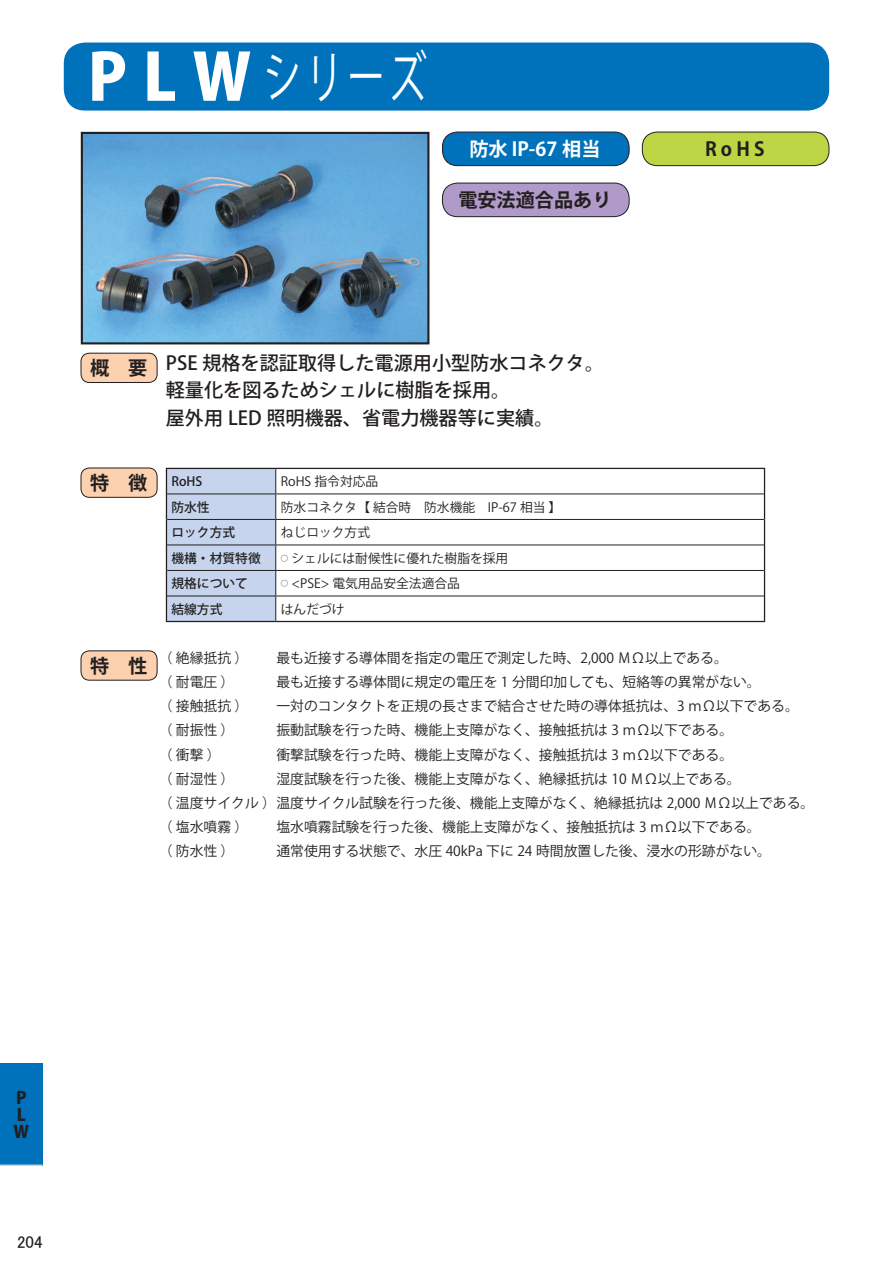
<style>
.page{position:relative;width:893px;height:1263px;background:#fff}
.page>*{position:absolute;margin:0;border:0;box-sizing:border-box;transform-origin:0 0}
.t1{font:55.8px "Koz Go Pro";color:#fff;scale:.67 1}
.t2{font:500 19.2px/27.6px "Koz Go Pro";color:#231f20}
.t3{font:700 19.2px "Koz Go Pro";color:#231f20}
.t4{font:700 19.2px "Koz Go Pro";color:#fff}
.t5{font:16.95px "MS UI Gothic";color:#231f20}
.t6{font:800 16.95px/17px "Koz Go Pro";color:#231f20}
.t7{font:13.8px/24.2px "Koz Go Pro";color:#231f20}
.t8{font:12.75px "Koz Go Pro";color:#231f20}
.t9{font:500 12.75px "Koz Go Pro";color:#231f20}
.s1{font-weight:800;font-size:63.75px}
</style>
<div class="page">
<div style="left:0;top:1063px;width:43px;height:102px;background:#0072bc"></div>
<img style="left:84px;top:135px;width:342px;height:206px">
<div style="left:81px;top:132px;width:348px;height:212px;border:2px solid #231f20"></div>
<div style="left:442px;top:132px;width:187px;height:34px;background:#0072bc;border-radius:15px"></div>
<div style="left:442px;top:132px;width:187px;height:34px;border:1px solid #231f20;border-radius:15px"></div>
<div style="left:642px;top:132px;width:187px;height:34px;background:#bcd646;border-radius:15px"></div>
<div style="left:642px;top:132px;width:187px;height:34px;border:1px solid #231f20;border-radius:15px"></div>
<hr style="left:276px;top:468px;width:489px;height:1px;background:#231f20">
<svg style="left:764px;top:469px;width:1px;height:152px"></svg>
<hr style="left:166px;top:621px;width:110px;height:1px;background:#231f20">
<hr style="left:276px;top:621px;width:489px;height:1px;background:#231f20">
<hr style="left:276px;top:493px;width:488px;height:1px;background:#231f20">
<hr style="left:276px;top:519px;width:488px;height:1px;background:#231f20">
<hr style="left:276px;top:570px;width:488px;height:1px;background:#231f20">
<hr style="left:276px;top:595px;width:488px;height:1px;background:#231f20">
<svg style="left:166px;top:468px;width:110px;height:153px;background:#bdcbe1"></svg>
<hr style="left:167px;top:544px;width:109px;height:1px;background:#231f20">
<hr style="left:276px;top:544px;width:488px;height:1px;background:#231f20">
<div style="left:81px;top:353px;width:76px;height:29px;background:#fcd1af;border-radius:9px"></div>
<div style="left:81px;top:353px;width:76px;height:30px;border:1px solid #231f20;border-radius:9px"></div>
<div style="left:81px;top:468px;width:76px;height:29px;background:#fcd1af;border-radius:9px"></div>
<div style="left:81px;top:468px;width:76px;height:29px;border:1px solid #231f20;border-radius:9px"></div>
<div style="left:81px;top:651px;width:76px;height:29px;background:#fcd1af;border-radius:9px"></div>
<div style="left:81px;top:651px;width:76px;height:29px;border:1px solid #231f20;border-radius:9px"></div>
<div style="left:442px;top:183px;width:187px;height:34px;background:#b09ac9;border-radius:15px"></div>
<div style="left:442px;top:183px;width:187px;height:34px;border:1px solid #231f20;border-radius:15px"></div>
<div style="left:64px;top:43px;width:765px;height:68px;background:#0072bc;border-radius:21px"></div>
<h1 class="t1" style="left:88px;top:41px;width:507px"><span class="s1">PLW</span>シリーズ</h1>
<h2 class="t4" style="left:469px;top:137px;width:133px">防水 IP-67 相当</h2>
<h2 class="t3" style="left:705px;top:137px;width:61px">R o H S</h2>
<h2 class="t3" style="left:458px;top:188px;width:155px">電安法適合品あり</h2>
<h2 class="t3" style="left:90px;top:356px;width:59px">概　要</h2>
<h2 class="t2" style="left:166px;top:350px;width:440px">PSE 規格を認証取得した電源用小型防水コネクタ。軽量化を図るためシェルに樹脂を採用。<br>屋外用 LED 照明機器、省電力機器等に実績。</h2>
<h2 class="t3" style="left:90px;top:470px;width:59px">特　徴</h2>
<p class="t9" style="left:171px;top:473px;width:32px">RoHS</p>
<p class="t8" style="left:281px;top:473px;width:99px">RoHS 指令対応品</p>
<p class="t9" style="left:171px;top:499px;width:40px">防水性</p>
<p class="t8" style="left:281px;top:499px;width:282px">防水コネクタ【 結合時　防水機能　IP-67 相当 】</p>
<p class="t9" style="left:171px;top:524px;width:65px">ロック方式</p>
<p class="t8" style="left:281px;top:524px;width:91px">ねじロック方式</p>
<p class="t9" style="left:171px;top:550px;width:91px">機構・材質特徴</p>
<p class="t8" style="left:281px;top:550px;width:229px"><sup>○</sup> シェルには耐候性に優れた樹脂を採用</p>
<p class="t9" style="left:171px;top:575px;width:78px">規格について</p>
<p class="t8" style="left:281px;top:575px;width:181px"><sup>○</sup> &lt;PSE&gt; 電気用品安全法適合品</p>
<p class="t9" style="left:171px;top:601px;width:53px">結線方式</p>
<p class="t8" style="left:281px;top:601px;width:65px">はんだづけ</p>
<h2 class="t3" style="left:90px;top:653px;width:59px">特　性</h2>
<p class="t7" style="left:159px;top:646px;width:91px">（ 絶縁抵抗 ）</p>
<p class="t7" style="left:276px;top:646px;width:453px">最も近接する導体間を指定の電圧で測定した時、2,000 ＭΩ以上である。</p>
<p class="t7" style="left:159px;top:670px;width:77px">（ 耐電圧 ）</p>
<p class="t7" style="left:276px;top:670px;width:486px">最も近接する導体間に規定の電圧を 1 分間印加しても、短絡等の異常がない。</p>
<p class="t7" style="left:159px;top:694px;width:91px">（ 接触抵抗 ）</p>
<p class="t7" style="left:276px;top:694px;width:524px">一対のコンタクトを正規の長さまで結合させた時の導体抵抗は、3 ｍΩ以下である。</p>
<p class="t7" style="left:159px;top:718px;width:77px">（ 耐振性 ）</p>
<p class="t7" style="left:276px;top:718px;width:458px">振動試験を行った時、機能上支障がなく、接触抵抗は 3 ｍΩ以下である。</p>
<p class="t7" style="left:159px;top:743px;width:63px">（ 衝撃 ）</p>
<p class="t7" style="left:276px;top:743px;width:458px">衝撃試験を行った時、機能上支障がなく、接触抵抗は 3 ｍΩ以下である。</p>
<p class="t7" style="left:159px;top:767px;width:77px">（ 耐湿性 ）</p>
<p class="t7" style="left:159px;top:767px;width:657px;text-indent:117px">湿度試験を行った後、機能上支障がなく、絶縁抵抗は 10 ＭΩ以上である。<br>（ 温度サイクル ）温度サイクル試験を行った後、機能上支障がなく、絶縁抵抗は 2,000 ＭΩ以上である。（ 塩水噴霧 ）</p>
<p class="t7" style="left:276px;top:815px;width:486px">塩水噴霧試験を行った後、機能上支障がなく、接触抵抗は 3 ｍΩ以下である。</p>
<p class="t7" style="left:159px;top:839px;width:77px">（ 防水性 ）</p>
<p class="t7" style="left:276px;top:839px;width:496px">通常使用する状態で、水圧 40kPa 下に 24 時間放置した後、浸水の形跡がない。</p>
<p class="t6" style="left:13px;top:1090px;width:17px">P<br>L<br>W</p>
<p class="t5" style="left:17px;top:1233px;width:27px">204</p>
</div>
